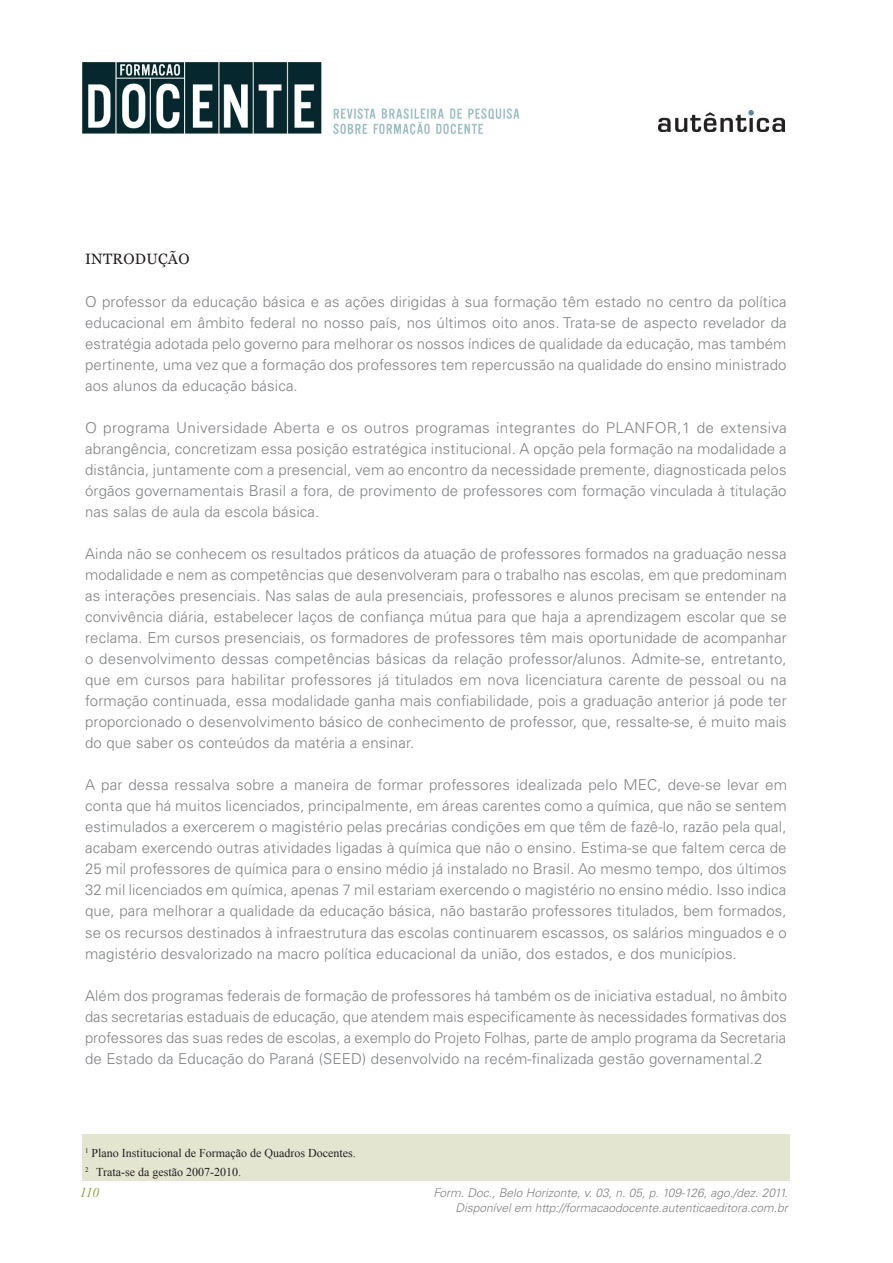
<style>
.page{position:relative;width:893px;height:1263px;background:#fff}
.page>*{position:absolute;margin:0;border:0;box-sizing:border-box;transform-origin:0 0}
.t1{font:300 15px/21px "Univers LT Std";letter-spacing:.01em;color:#808285;text-align:justify}
.t2{font:15px "Georgia";letter-spacing:.02em;color:#231f20}
.t3{font:italic 13.5px "Times New Roman";color:#919f48}
.t4{font:italic 300 12px/14.4px "Univers LT Std";color:#808285;text-align:right}
.t5{font:12px/19.2px "Times New Roman";color:#231f20}
</style>
<div class="page">
<img style="left:83px;top:63px;width:437px;height:72px">
<img style="left:658px;top:110px;width:127px;height:22px">
<div style="left:82px;top:1135px;width:708px;height:46px;background:#e4e5d1"></div>
<p class="t2" style="left:85px;top:250px;width:105px">INTRO DUÇÃO</p>
<p class="t1" style="left:85px;top:291px;width:703px">O professor da educação básica e as ações dirigidas à sua formação têm estado no centro da política educacional em âmbito federal no nosso país, nos últimos oito anos. Trata-se de aspecto revelador da estratégia adotada pelo governo para melhorar os nossos índices de qualidade da educação, mas também pertinente, uma vez que a formação dos professores tem repercussão na qualidade do ensino ministrado aos alunos da educação básica.</p>
<p class="t1" style="left:85px;top:417px;width:703px">O programa Universidade Aberta e os outros programas integrantes do PLANFOR,1 de extensiva abrangência, concretizam essa posição estratégica institucional. A opção pela formação na modalidade a distância, juntamente com a presencial, vem ao encontro da necessidade premente, diagnosticada pelos órgãos governamentais Brasil a fora, de provimento de professores com formação vinculada à titulação nas salas de aula da escola básica.</p>
<p class="t1" style="left:85px;top:543px;width:703px">Ainda não se conhecem os resultados práticos da atuação de professores formados na graduação nessa modalidade e nem as competências que desenvolveram para o trabalho nas escolas, em que predominam as interações presenciais. Nas salas de aula presenciais, professores e alunos precisam se entender na convivência diária, estabelecer laços de confiança mútua para que haja a aprendizagem escolar que se reclama. Em cursos presenciais, os formadores de professores têm mais oportunidade de acompanhar o desenvolvimento dessas competências básicas da relação professor/alunos. Admite-se, entretanto, que em cursos para habilitar professores já titulados em nova licenciatura carente de pessoal ou na formação continuada, essa modalidade ganha mais confiabilidade, pois a graduação anterior já pode ter proporcionado o desenvolvimento básico de conhecimento de professor, que, ressalte-se, é muito mais do que saber os conteúdos da matéria a ensinar.</p>
<p class="t1" style="left:85px;top:775px;width:704px">A par dessa ressalva sobre a maneira de formar professores idealizada pelo MEC, deve-se levar em conta que há muitos licenciados, principalmente, em áreas carentes como a química, que não se sentem estimulados a exercerem o magistério pelas precárias condições em que têm de fazê-lo, razão pela qual, acabam exercendo outras atividades ligadas à química que não o ensino. Estima-se que faltem cerca de 25 mil professores de química para o ensino médio já instalado no Brasil. Ao mesmo tempo, dos últimos 32 mil licenciados em química, apenas 7 mil estariam exercendo o magistério no ensino médio. Isso indica que, para melhorar a qualidade da educação básica, não bastarão professores titulados, bem formados, se os recursos destinados à infraestrutura das escolas continuarem escassos, os salários minguados e o magistério desvalorizado na macro política educacional da união, dos estados, e dos municípios.</p>
<p class="t1" style="left:85px;top:985px;width:703px">Além dos programas federais de formação de professores há também os de iniciativa estadual, no âmbito das secretarias estaduais de educação, que atendem mais especificamente às necessidades formativas dos professores das suas redes de escolas, a exemplo do Projeto Folhas, parte de amplo programa da Secretaria de Estado da Educação do Paraná (SEED) desenvolvido na recém-finalizada gestão governamental.2</p>
<p class="t5" style="left:85px;top:1143px;width:272px"><sup>1</sup> Plano Institucional de Formação de Quadros Docentes.<br><sup>2</sup> Trata-se da gestão 2007-2010.</p>
<p class="t3" style="left:80px;top:1183px;width:21px">110</p>
<p class="t4" style="left:433px;top:1186px;width:356px">Form. Doc., Belo Horizonte, v. 03, n. 05, p. 109-126, ago./dez. 2011.<br>Disponível em http://formacaodocente.autenticaeditora.com.br</p>
</div>
